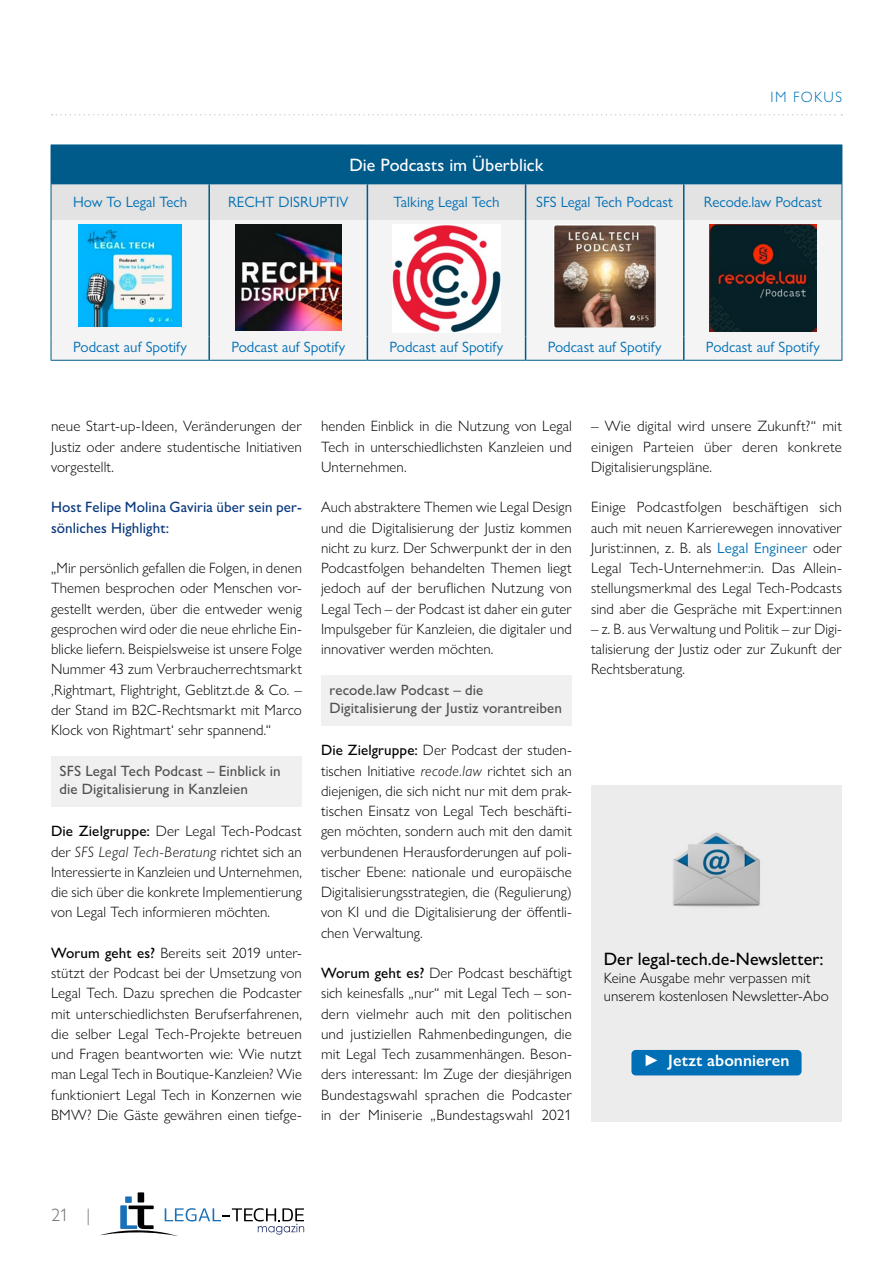
<style>
.page{position:relative;width:893px;height:1263px;background:#fff}
.page>*{position:absolute;margin:0;border:0;box-sizing:border-box;transform-origin:0 0}
.Bild_im_Text{font:500 18px "Gill Sans Nova";color:#000}
.Tabelle{font:500 18px "Gill Sans Nova";color:#fff}
.t1{font:300 18px "Gill Sans Nova";color:#6f6f6e}
.Veranstaltung_Datum{font:600 16.5px "Gill Sans Nova";letter-spacing:.005em;color:#fff}
.Bild_im_Text-2{font:300 15px/20.2px "Gill Sans Nova";letter-spacing:.005em;color:#000;text-align:justify}
.Tabelle-2{font:15px "Gill Sans Nova";color:#006fb5}
.h2_ZwischenU{font:500 15px/18px "Gill Sans Nova";letter-spacing:.005em;color:#515150}
.h3_ZwischenU{font:500 15px/20.2px "Gill Sans Nova";letter-spacing:.005em;color:#09387d}
.t2{font:300 15px "Gill Sans Nova";color:#006fb5}
.s1{font-weight:500}
.s2{font-style:italic}
.s3{font-weight:400;color:#006fb5}
</style>
<div class="page">
<svg style="left:52px;top:114px;width:790px;height:2px"></svg>
<svg style="left:100px;top:1193px;width:204px;height:43px"></svg>
<div style="left:51px;top:756px;width:251px;height:50px;background:#f0f0f0"></div>
<div style="left:591px;top:785px;width:251px;height:337px;background:#ececed"></div>
<img style="left:673px;top:832px;width:87px;height:75px">
<div style="left:631px;top:1050px;width:170px;height:25px;background:#006fb5;border-radius:4px"></div>
<div style="left:321px;top:675px;width:251px;height:50px;background:#f0f0f0"></div>
<div style="left:51px;top:145px;width:791px;height:39px;background:#005b8b"></div>
<div style="left:52px;top:184px;width:790px;height:36px;background:#e3e3e3"></div>
<div style="left:52px;top:220px;width:790px;height:140px;background:#f4f4f4"></div>
<hr style="left:208px;top:184px;width:2px;height:36px;background:#005b8b">
<hr style="left:367px;top:184px;width:1px;height:36px;background:#005b8b">
<hr style="left:525px;top:184px;width:1px;height:36px;background:#005b8b">
<hr style="left:683px;top:184px;width:1px;height:36px;background:#005b8b">
<hr style="left:208px;top:220px;width:2px;height:117px;background:#005b8b">
<hr style="left:367px;top:220px;width:1px;height:117px;background:#005b8b">
<hr style="left:525px;top:220px;width:1px;height:117px;background:#005b8b">
<hr style="left:683px;top:220px;width:1px;height:117px;background:#005b8b">
<hr style="left:208px;top:337px;width:2px;height:23px;background:#005b8b">
<svg style="left:367px;top:337px;width:1px;height:23px"></svg>
<svg style="left:525px;top:337px;width:1px;height:23px"></svg>
<svg style="left:683px;top:337px;width:1px;height:23px"></svg>
<hr style="left:842px;top:145px;width:1px;height:39px;background:#005b8b">
<hr style="left:51px;top:184px;width:1px;height:36px;background:#005b8b">
<hr style="left:842px;top:184px;width:1px;height:36px;background:#005b8b">
<hr style="left:51px;top:220px;width:1px;height:117px;background:#005b8b">
<hr style="left:842px;top:220px;width:1px;height:117px;background:#005b8b">
<svg style="left:51px;top:337px;width:1px;height:23px"></svg>
<svg style="left:842px;top:337px;width:1px;height:23px"></svg>
<hr style="left:51px;top:360px;width:158px;height:1px;background:#005b8b">
<hr style="left:209px;top:360px;width:158px;height:1px;background:#005b8b">
<hr style="left:367px;top:360px;width:159px;height:1px;background:#005b8b">
<hr style="left:526px;top:360px;width:158px;height:1px;background:#005b8b">
<hr style="left:684px;top:360px;width:158px;height:1px;background:#005b8b">
<img style="left:79px;top:224px;width:102px;height:103px">
<img style="left:235px;top:224px;width:106px;height:106px">
<img style="left:392px;top:224px;width:108px;height:108px">
<img style="left:553px;top:224px;width:103px;height:104px">
<img style="left:709px;top:224px;width:107px;height:107px">
<p class="Tabelle" style="left:349px;top:154px;width:195px">Die Podcasts im Überblick</p>
<p class="t2" style="left:771px;top:88px;width:42px">Im Fokus</p>
<p class="Tabelle-2" style="left:73px;top:193px;width:116px">How To Legal Tech</p>
<p class="Tabelle-2" style="left:228px;top:193px;width:122px">RECHT DISRUPTIV</p>
<p class="Tabelle-2" style="left:393px;top:193px;width:108px">Talking Legal Tech</p>
<p class="Tabelle-2" style="left:536px;top:193px;width:138px">SFS Legal Tech Podcast</p>
<p class="Tabelle-2" style="left:704px;top:193px;width:120px">Recode.law Podcast</p>
<p class="Tabelle-2" style="left:73px;top:337px;width:115px">Podcast auf Spotify</p>
<p class="Tabelle-2" style="left:231px;top:337px;width:115px">Podcast auf Spotify</p>
<p class="Tabelle-2" style="left:390px;top:337px;width:115px">Podcast auf Spotify</p>
<p class="Tabelle-2" style="left:548px;top:337px;width:115px">Podcast auf Spotify</p>
<p class="Tabelle-2" style="left:706px;top:337px;width:115px">Podcast auf Spotify</p>
<p class="Bild_im_Text-2" style="left:51px;top:416px;width:252px">neue Start-up-Ideen, Veränderungen der Justiz oder andere studentische Initiativen vorgestellt.</p>
<p class="h3_ZwischenU" style="left:51px;top:497px;width:252px">Host Felipe Molina Gaviria über sein per&shy;sönliches Highlight:</p>
<p class="Bild_im_Text-2" style="left:51px;top:558px;width:252px">„Mir persönlich gefallen die Folgen, in denen Themen besprochen oder Menschen vor&shy;gestellt werden, über die entweder wenig gesprochen wird oder die neue ehrliche Ein&shy;blicke liefern. Beispielsweise ist unsere Folge Nummer 43 zum Verbraucherrechtsmarkt ‚Rightmart, Flightright, Geblitzt.de &amp; Co. – der Stand im B2C-Rechtsmarkt mit Marco Klock von Rightmart‘ sehr spannend.“</p>
<p class="h2_ZwischenU" style="left:60px;top:761px;width:223px">SFS Legal Tech Podcast – Einblick in die Digitalisierung in Kanzleien</p>
<p class="Bild_im_Text-2" style="left:51px;top:821px;width:252px"><span class="s1">Die Zielgruppe:</span> Der Legal Tech-Podcast der <span class="s2">SFS Legal Tech-Beratung</span> richtet sich an Interessierte in Kanzleien und Unternehmen, die sich über die konkrete Implementierung von Legal Tech informieren möchten.</p>
<p class="Bild_im_Text-2" style="left:51px;top:942px;width:252px"><span class="s1">Worum geht es?</span> Bereits seit 2019 unter&shy;stützt der Podcast bei der Umsetzung von Legal Tech. Dazu sprechen die Podcaster mit unterschiedlichsten Berufserfahrenen, die selber Legal Tech-Projekte betreuen und Fragen beantworten wie: Wie nutzt man Legal Tech in Boutique-Kanzleien? Wie funktioniert Legal Tech in Konzernen wie BMW? Die Gäste gewähren einen tiefge-</p>
<p class="Bild_im_Text" style="left:604px;top:948px;width:221px">Der legal-tech.de-Newsletter:</p>
<p class="Bild_im_Text-2" style="left:591px;top:416px;width:252px">– Wie digital wird unsere Zukunft?“ mit einigen Parteien über deren konkrete Digitalisierungspläne.</p>
<p class="Bild_im_Text-2" style="left:591px;top:497px;width:252px">Einige Podcastfolgen beschäftigen sich auch mit neuen Karrierewegen innovativer Jurist:innen, z. B. als <span class="s3">Legal Engineer</span> oder Legal Tech-Unternehmer:in. Das Allein&shy;stellungsmerkmal des Legal Tech-Podcasts sind aber die Gespräche mit Expert:innen</p>
<p class="Bild_im_Text-2" style="left:591px;top:618px;width:252px">– z. B. aus Verwaltung und Politik – zur Digi&shy;talisierung der Justiz oder zur Zukunft der Rechtsberatung.</p>
<p class="Bild_im_Text-2" style="left:321px;top:416px;width:252px">henden Einblick in die Nutzung von Legal Tech in unterschiedlichsten Kanzleien und Unternehmen.</p>
<p class="Bild_im_Text-2" style="left:321px;top:497px;width:252px">Auch abstraktere Themen wie Legal Design und die Digitalisierung der Justiz kommen nicht zu kurz. Der Schwerpunkt der in den Podcastfolgen behandelten Themen liegt jedoch auf der beruflichen Nutzung von Legal Tech – der Podcast ist daher ein guter Impulsgeber für Kanzleien, die digitaler und innovativer werden möchten.</p>
<p class="h2_ZwischenU" style="left:330px;top:680px;width:234px">recode.law Podcast – die<br>Digitalisierung der Justiz vorantreiben</p>
<p class="Bild_im_Text-2" style="left:321px;top:740px;width:252px"><span class="s1">Die Zielgruppe:</span> Der Podcast der studen&shy;tischen Initiative <span class="s2">recode.law</span> richtet sich an diejenigen, die sich nicht nur mit dem prak&shy;tischen Einsatz von Legal Tech beschäfti&shy;gen möchten, sondern auch mit den damit verbundenen Herausforderungen auf poli&shy;tischer Ebene: nationale und europäische Digitalisierungsstrategien, die (Regulierung) von KI und die Digitalisierung der öffentli&shy;chen Verwaltung.</p>
<p class="Bild_im_Text-2" style="left:321px;top:963px;width:252px"><span class="s1">Worum geht es?</span> Der Podcast beschäftigt sich keinesfalls „nur“ mit Legal Tech – son&shy;dern vielmehr auch mit den politischen und justiziellen Rahmenbedingungen, die mit Legal Tech zusammenhängen. Beson&shy;ders interessant: Im Zuge der diesjährigen Bundestagswahl sprachen die Podcaster in der Miniserie „Bundestagswahl 2021</p>
<p class="Bild_im_Text-2" style="left:604px;top:969px;width:226px;line-height:18px">Keine Ausgabe mehr verpassen mit unserem kostenlosen Newsletter-Abo</p>
<p class="Veranstaltung_Datum" style="left:644px;top:1050px;width:147px">► Jetzt abonnieren</p>
<p class="t1" style="left:51px;top:1204px;width:41px">21 |</p>
</div>
